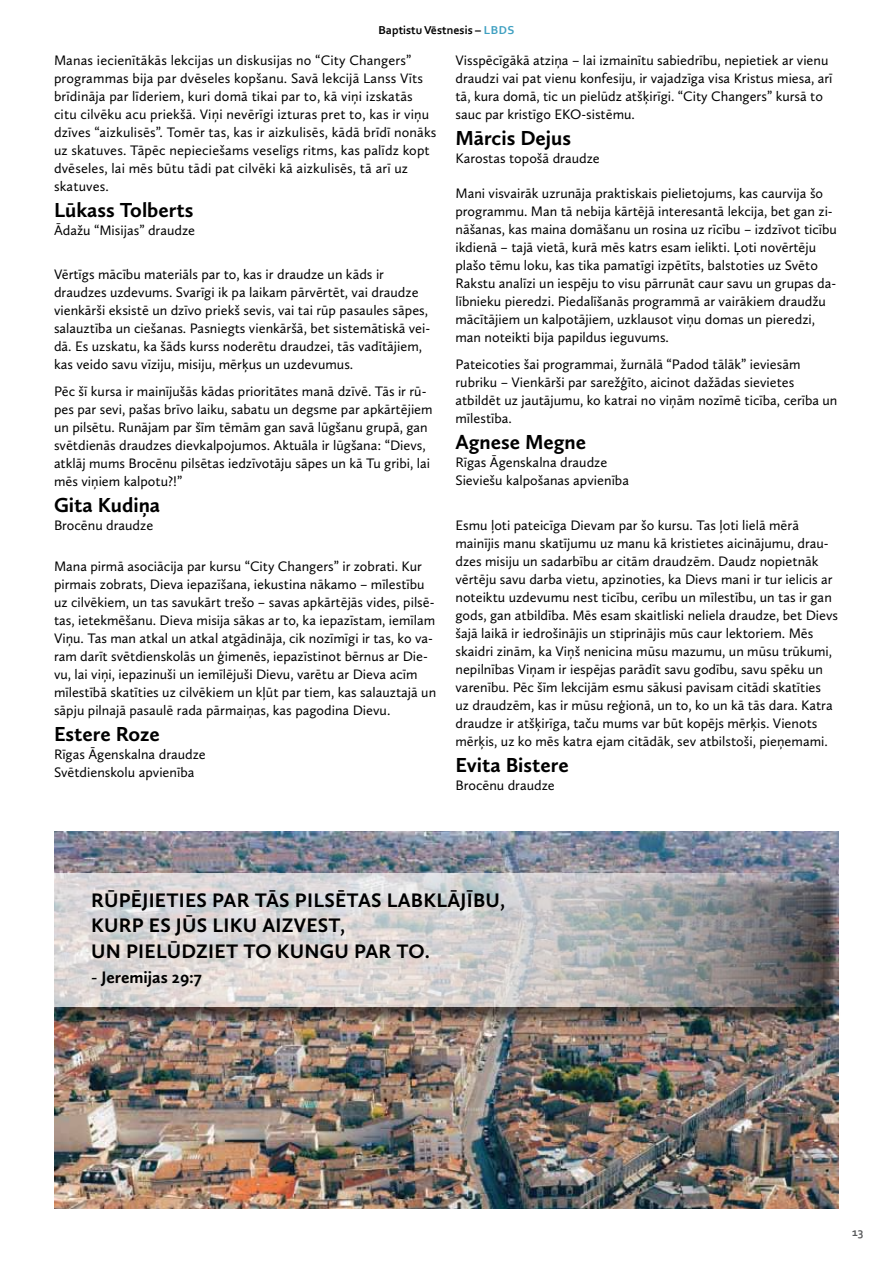
<style>
.page{position:relative;width:893px;height:1263px;background:#fff}
.page>*{position:absolute;margin:0;border:0;box-sizing:border-box;transform-origin:0 0}
.t1{font:700 21px "Calluna Sans";color:#000}
.t2{font:700 20.25px "Calluna Sans";letter-spacing:.015em;color:#000}
.t3{font:700 17.25px "Calluna Sans";color:#000}
.t4{font:14.25px/18px "Calluna Sans";color:#000}
.t5{font:700 12px "Corbel";color:#000}
.t6{font:700 12px "Corbel";color:#58595b}
.s1{color:#3fa0c1}
</style>
<div class="page">
<img style="left:54px;top:831px;width:785px;height:377px">
<div style="left:55px;top:875px;width:786px;height:150px;background:#000;opacity:.75"></div>
<svg style="left:54px;top:873px;width:768px;height:133px;background:#c1bfc0"></svg>
<p class="t5" style="left:378px;top:23px;width:137px">Baptistu Vēstnesis – <span class="s1">LBDS</span></p>
<p class="t4" style="left:54px;top:51px;width:384px">Manas iecienītākās lekcijas un diskusijas no “City Changers” programmas bija par dvēseles kopšanu. Savā lekcijā Lanss Vīts brīdināja par līderiem, kuri domā tikai par to, kā viņi izskatās citu cilvēku acu priekšā. Viņi nevērīgi izturas pret to, kas ir viņu dzīves “aizkulisēs”. Tomēr tas, kas ir aizkulisēs, kādā brīdī nonāks uz skatuves. Tāpēc nepieciešams veselīgs ritms, kas palīdz kopt dvēseles, lai mēs būtu tādi pat cilvēki kā aizkulisēs, tā arī uz skatuves.</p>
<h1 class="t1" style="left:54px;top:197px;width:141px">Lūkass Tolberts</h1>
<p class="t4" style="left:54px;top:221px;width:143px">Ādažu “Misijas” draudze</p>
<p class="t4" style="left:54px;top:265px;width:378px">Vērtīgs mācību materiāls par to, kas ir draudze un kāds ir draudzes uzdevums. Svarīgi ik pa laikam pārvērtēt, vai draudze vienkārši eksistē un dzīvo priekš sevis, vai tai rūp pasaules sāpes, salauztība un ciešanas. Pasniegts vienkāršā, bet sistemātiskā vei&shy;dā. Es uzskatu, ka šāds kurss noderētu draudzei, tās vadītājiem, kas veido savu vīziju, misiju, mērķus un uzdevumus.</p>
<p class="t4" style="left:54px;top:382px;width:380px">Pēc šī kursa ir mainījušās kādas prioritātes manā dzīvē. Tās ir rū&shy;pes par sevi, pašas brīvo laiku, sabatu un degsme par apkārtējiem un pilsētu. Runājam par šīm tēmām gan savā lūgšanu grupā, gan svētdienās draudzes dievkalpojumos. Aktuāla ir lūgšana: “Dievs, atklāj mums Brocēnu pilsētas iedzīvotāju sāpes un kā Tu gribi, lai mēs viņiem kalpotu?!”</p>
<h1 class="t1" style="left:54px;top:492px;width:108px">Gita Kudiņa</h1>
<p class="t4" style="left:54px;top:516px;width:101px">Brocēnu draudze</p>
<p class="t4" style="left:54px;top:556px;width:384px">Mana pirmā asociācija par kursu “City Changers” ir zobrati. Kur pirmais zobrats, Dieva iepazīšana, iekustina nākamo – mīlestību uz cilvēkiem, un tas savukārt trešo – savas apkārtējās vides, pilsē&shy;tas, ietekmēšanu. Dieva misija sākas ar to, ka iepazīstam, iemīlam Viņu. Tas man atkal un atkal atgādināja, cik nozīmīgi ir tas, ko va&shy;ram darīt svētdienskolās un ģimenēs, iepazīstinot bērnus ar Die&shy;vu, lai viņi, iepazinuši un iemīlējuši Dievu, varētu ar Dieva acīm mīlestībā skatīties uz cilvēkiem un kļūt par tiem, kas salauztajā un sāpju pilnajā pasaulē rada pārmaiņas, kas pagodina Dievu.</p>
<h1 class="t1" style="left:54px;top:721px;width:107px">Estere Roze</h1>
<p class="t4" style="left:54px;top:745px;width:153px">Rīgas Āgenskalna draudze<br>Svētdienskolu apvienība</p>
<p class="t4" style="left:455px;top:51px;width:379px">Visspēcīgākā atziņa – lai izmainītu sabiedrību, nepietiek ar vienu draudzi vai pat vienu konfesiju, ir vajadzīga visa Kristus miesa, arī tā, kura domā, tic un pielūdz atšķirīgi. “City Changers” kursā to sauc par kristīgo EKO-sistēmu.</p>
<h1 class="t1" style="left:455px;top:125px;width:117px">Mārcis Dejus</h1>
<p class="t4" style="left:455px;top:149px;width:146px">Karostas topošā draudze</p>
<p class="t4" style="left:455px;top:184px;width:383px">Mani visvairāk uzrunāja praktiskais pielietojums, kas caurvija šo programmu. Man tā nebija kārtējā interesantā lekcija, bet gan zi&shy;nāšanas, kas maina domāšanu un rosina uz rīcību – izdzīvot ticību ikdienā – tajā vietā, kurā mēs katrs esam ielikti. Ļoti novērtēju plašo tēmu loku, kas tika pamatīgi izpētīts, balstoties uz Svēto Rakstu analīzi un iespēju to visu pārrunāt caur savu un grupas da&shy;lībnieku pieredzi. Piedalīšanās programmā ar vairākiem draudžu mācītājiem un kalpotājiem, uzklausot viņu domas un pieredzi, man noteikti bija papildus ieguvums.</p>
<p class="t4" style="left:455px;top:355px;width:383px">Pateicoties šai programmai, žurnālā “Padod tālāk” ieviesām rubriku – Vienkārši par sarežģīto, aicinot dažādas sievietes atbildēt uz jautājumu, ko katrai no viņām nozīmē ticība, cerība un mīlestība.</p>
<h1 class="t1" style="left:455px;top:429px;width:132px">Agnese Megne</h1>
<p class="t4" style="left:455px;top:453px;width:175px">Rīgas Āgenskalna draudze<br>Sieviešu kalpošanas apvienība</p>
<p class="t4" style="left:455px;top:516px;width:384px">Esmu ļoti pateicīga Dievam par šo kursu. Tas ļoti lielā mērā mainījis manu skatījumu uz manu kā kristietes aicinājumu, drau&shy;dzes misiju un sadarbību ar citām draudzēm. Daudz nopietnāk vērtēju savu darba vietu, apzinoties, ka Dievs mani ir tur ielicis ar noteiktu uzdevumu nest ticību, cerību un mīlestību, un tas ir gan gods, gan atbildība. Mēs esam skaitliski neliela draudze, bet Dievs šajā laikā ir iedrošinājis un stiprinājis mūs caur lektoriem. Mēs skaidri zinām, ka Viņš nenicina mūsu mazumu, un mūsu trūkumi, nepilnības Viņam ir iespējas parādīt savu godību, savu spēku un varenību. Pēc šīm lekcijām esmu sākusi pavisam citādi skatīties uz draudzēm, kas ir mūsu reģionā, un to, ko un kā tās dara. Katra draudze ir atšķirīga, taču mums var būt kopējs mērķis. Vienots mērķis, uz ko mēs katra ejam citādāk, sev atbilstoši, pieņemami.</p>
<h1 class="t1" style="left:455px;top:752px;width:115px">Evita Bistere</h1>
<p class="t4" style="left:455px;top:776px;width:101px">Brocēnu draudze</p>
<h2 class="t2" style="left:91px;top:887px;width:25px">Rūpējieties</h2>
<h2 class="t2" style="left:212px;top:887px;width:13px">par</h2>
<h2 class="t2" style="left:255px;top:887px;width:13px">tās</h2>
<h2 class="t2" style="left:295px;top:887px;width:12px">pilsētas</h2>
<h2 class="t2" style="left:387px;top:887px;width:12px">labklāj</h2>
<h2 class="t2" style="left:467px;top:887px;width:40px">ību,</h2>
<h2 class="t2" style="left:91px;top:913px;width:14px">kurp</h2>
<h2 class="t2" style="left:149px;top:913px;width:39px">Es jūs</h2>
<h2 class="t2" style="left:213px;top:913px;width:12px">liku</h2>
<h2 class="t2" style="left:262px;top:913px;width:13px">aizvest</h2>
<h2 class="t2" style="left:340px;top:913px;width:7px">,</h2>
<h2 class="t2" style="left:91px;top:938px;width:48px">un pielūdziet</h2>
<h2 class="t2" style="left:243px;top:938px;width:62px">To Kungu</h2>
<h2 class="t2" style="left:354px;top:938px;width:13px">par</h2>
<h2 class="t2" style="left:397px;top:938px;width:35px">to .</h2>
<p class="t3" style="left:91px;top:967px;width:112px">- Jeremijas 29:7</p>
<p class="t6" style="left:852px;top:1225px;width:13px">13</p>
</div>
